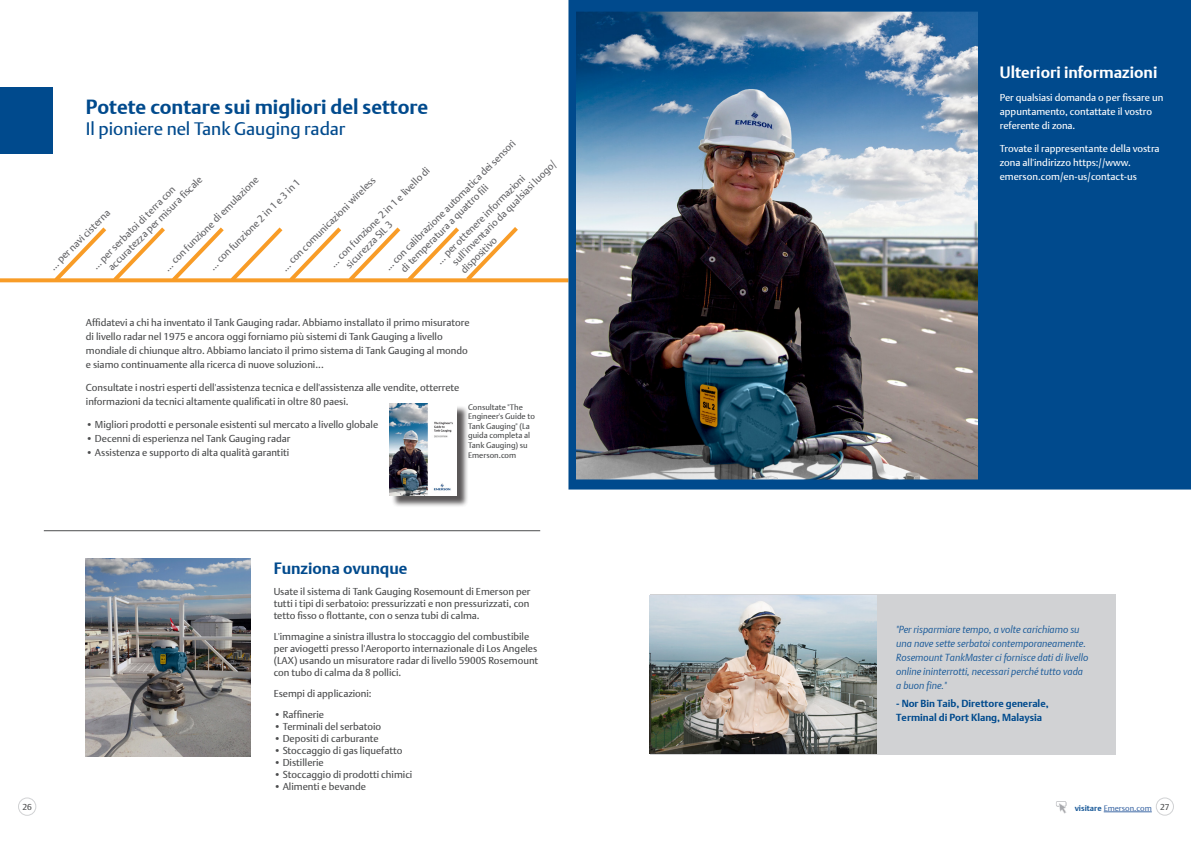
<style>
.page{position:relative;width:1191px;height:842px;background:#fff}
.page>*{position:absolute;margin:0;border:0;box-sizing:border-box;transform-origin:0 0}
.t1{font:20px "DTL Argo T Bold";color:#004a8d}
.t2{font:18px "DTL Argo T";color:#004a8d}
.t3{font:16px "DTL Argo T Bold";color:#fff}
.t4{font:16px "DTL Argo T Bold";color:#004a8d}
.t5{font:10px/12px "DTL Argo T";color:#4b4c4d}
.Brödtext_9_5_light{font:10px/12px "DTL Argo T";color:#636366}
.BODY{font:italic 10px/14px "DTL Argo T Light";color:#1a5a99}
.t6{font:10px/14px "DTL Argo T";color:#fff}
.t7{font:10px "DTL Argo T Bold";color:#004a8d}
.SMALLEST{font:8.5px "DTL Argo T";color:#4b4c4d}
.t8{font:8px/9.6px "DTL Argo T";color:#4b4c4d}
.BODY_sm{font:8px "DTL Argo T";color:#436da8}
.s1{font-family:"DTL Argo T Bold";color:#1a5a99}
</style>
<div class="page">
<div style="left:1155px;top:797px;width:19px;height:19px;border:1px solid #d1d2d4;border-radius:50%"></div>
<div style="left:18px;top:797px;width:18px;height:19px;border:1px solid #d1d2d4;border-radius:50%"></div>
<div style="left:0;top:88px;width:52px;height:66px;background:#004a8d"></div>
<hr style="left:44px;top:530px;width:496px;height:1px;background:#4b4c4e">
<img style="left:86px;top:559px;width:165px;height:197px">
<svg style="left:0;top:278px;width:568px;height:4px"></svg>
<img style="left:568px;top:0;width:623px;height:489px">
<div style="left:978px;top:11px;width:213px;height:472px;background:#004a8d"></div>
<div style="left:650px;top:595px;width:466px;height:160px;background:#d1d2d4"></div>
<img style="left:649px;top:595px;width:227px;height:159px">
<div style="left:391px;top:405px;width:77px;height:102px;background:#231f20;opacity:.75"></div>
<img style="left:389px;top:403px;width:68px;height:92px">
<svg style="left:50px;top:227px;width:472px;height:56px"></svg>
<svg style="left:1056px;top:801px;width:10px;height:13px"></svg>
<hr style="left:1103px;top:812px;width:48px;height:1px;background:#436da8">
<p class="t1" style="left:86px;top:95px;width:344px">Potete contare sui migliori del settore</p>
<p class="t2" style="left:86px;top:118px;width:261px">Il pioniere nel Tank Gauging radar</p>
<p class="Brödtext_9_5_light" style="left:382px;top:265px;width:182px;rotate:-45deg">... con calibrazione automatica dei sensori</p>
<p class="Brödtext_9_5_light" style="left:441px;top:250px;width:144px;text-indent:-10px;rotate:-45deg">… per ottenere informazioni sull'inventario da qualsiasi luogo/ dispositivo</p>
<p class="Brödtext_9_5_light" style="left:335px;top:253px;width:127px;text-indent:-10px;rotate:-45deg">… con funzione 2 in 1 e livello di sicurezza SIL 3</p>
<p class="Brödtext_9_5_light" style="left:97px;top:256px;width:130px;text-indent:-10px;rotate:-45deg">… per serbatoi di terra con accuratezza per misura fi scale</p>
<p class="Brödtext_9_5_light" style="left:206px;top:264px;width:126px;rotate:-45deg">… con funzione 2 in 1 e 3 in 1</p>
<p class="Brödtext_9_5_light" style="left:161px;top:265px;width:130px;rotate:-45deg">… con funzione di emulazione</p>
<p class="Brödtext_9_5_light" style="left:279px;top:265px;width:130px;rotate:-45deg">… con comunicazioni wireless</p>
<p class="Brödtext_9_5_light" style="left:398px;top:266px;width:121px;rotate:-45deg">di temperatura a quattro fi li</p>
<p class="Brödtext_9_5_light" style="left:47px;top:264px;width:82px;rotate:-45deg">... per navi cisterna</p>
<p class="t5" style="left:86px;top:315px;width:385px;line-height:14px">Affidatevi a chi ha inventato il Tank Gauging radar. Abbiamo installato il primo misuratore di livello radar nel 1975 e ancora oggi forniamo più sistemi di Tank Gauging a livello mondiale di chiunque altro. Abbiamo lanciato il primo sistema di Tank Gauging al mondo e siamo continuamente alla ricerca di nuove soluzioni...</p>
<p class="t5" style="left:86px;top:380px;width:375px;line-height:14px">Consultate i nostri esperti dell'assistenza tecnica e dell'assistenza alle vendite, otterrete informazioni da tecnici altamente qualificati in oltre 80 paesi.</p>
<p class="t5" style="left:86px;top:418px;width:294px">• Migliori prodotti e personale esistenti sul mercato a livello globale</p>
<p class="t5" style="left:86px;top:432px;width:206px">• Decenni di esperienza nel Tank Gauging radar</p>
<p class="t5" style="left:86px;top:446px;width:205px">• Assistenza e supporto di alta qualità garantiti</p>
<p class="t8" style="left:468px;top:402px;width:68px">Consultate "The<br>Engineer's Guide to<br>Tank Gauging" (La guida completa al<br>Tank Gauging) su<br>Emerson.com</p>
<p class="t4" style="left:274px;top:559px;width:135px">Funziona ovunque</p>
<p class="t5" style="left:274px;top:585px;width:258px;text-align:justify">Usate il sistema di Tank Gauging Rosemount di Emerson per tutti i tipi di serbatoio: pressurizzati e non pressurizzati, con tetto fisso o flottante, con o senza tubi di calma.</p>
<p class="t5" style="left:274px;top:630px;width:266px">L'immagine a sinistra illustra lo stoccaggio del combustibile per aviogetti presso l'Aeroporto internazionale di Los Angeles (LAX) usando un misuratore radar di livello 5900S Rosemount con tubo di calma da 8 pollici.</p>
<p class="t5" style="left:274px;top:687px;width:99px">Esempi di applicazioni:</p>
<p class="t5" style="left:274px;top:708px;width:52px">• Raffinerie</p>
<p class="t5" style="left:274px;top:720px;width:109px">• Terminali del serbatoio</p>
<p class="t5" style="left:274px;top:732px;width:107px">• Depositi di carburante</p>
<p class="t5" style="left:274px;top:744px;width:130px">• Stoccaggio di gas liquefatto</p>
<p class="t5" style="left:274px;top:756px;width:52px">• Distillerie</p>
<p class="t5" style="left:274px;top:768px;width:140px">• Stoccaggio di prodotti chimici</p>
<p class="t5" style="left:274px;top:780px;width:94px">• Alimenti e bevande</p>
<p class="t3" style="left:1000px;top:63px;width:159px">Ulteriori informazioni</p>
<p class="t6" style="left:1000px;top:90px;width:165px">Per qualsiasi domanda o per fissare un appuntamento, contattate il vostro referente di zona.</p>
<p class="t6" style="left:1000px;top:141px;width:161px">Trovate il rappresentante della vostra zona all'indirizzo https://www. emerson.com/en-us/contact-us</p>
<p class="BODY" style="left:896px;top:622px;width:191px">"Per risparmiare tempo, a volte carichiamo su una nave sette serbatoi contemporaneamente.</p>
<p class="BODY" style="left:896px;top:650px;width:194px">Rosemount TankMaster ci fornisce dati di livello online ininterrotti, necessari perché tutto vada a buon fine."</p>
<p class="t7" style="left:896px;top:698px;width:154px">- Nor Bin Taib, Direttore generale,</p>
<p class="t7" style="left:896px;top:712px;width:148px">Terminal di Port Klang, Malaysia</p>
<p class="SMALLEST" style="left:22px;top:802px;width:11px">26</p>
<p class="SMALLEST" style="left:1160px;top:802px;width:11px">27</p>
<p class="BODY_sm" style="left:1074px;top:803px;width:79px"><span class="s1">visitare</span> Emerson.com</p>
</div>
